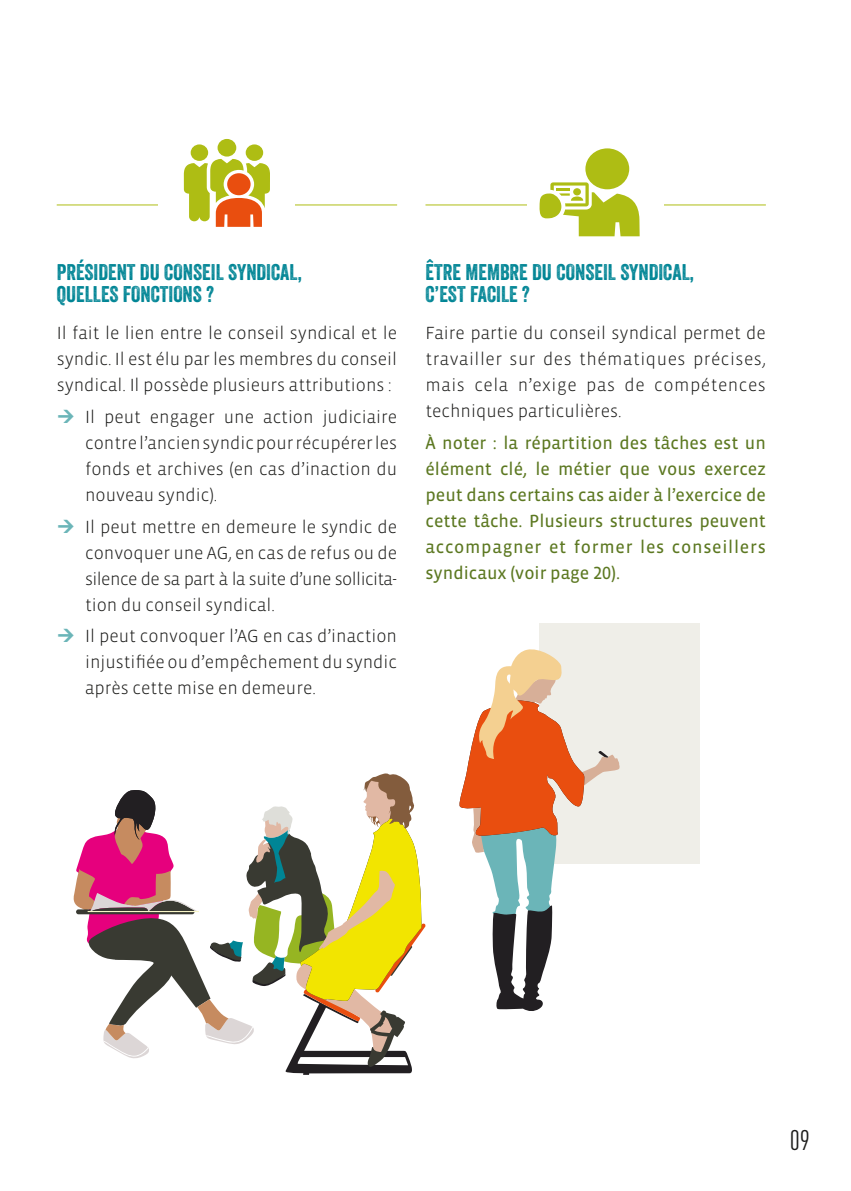
<style>
.page{position:relative;width:851px;height:1191px;background:#fff}
.page>*{position:absolute;margin:0;border:0;box-sizing:border-box;transform-origin:0 0}
.t1{font:condensed 28px "DIN Pro";color:#1d1d1b}
.t2{font:22px/22px "Veneer";color:#008595}
.t3{font:300 18px/26px "Vista Sans";color:#1d1d1b;text-align:justify}
.t4{font:18px/26px "Vista Sans Reg";letter-spacing:.04em;color:#5c7821;text-align:justify}
.s1{font-family:"Vista Sans Alt Reg"}
</style>
<div class="page">
<hr style="left:57px;top:204px;width:340px;height:1px;background:#aebd14">
<div style="left:159px;top:139px;width:136px;height:88px;background:#fff"></div>
<hr style="left:425px;top:204px;width:340px;height:1px;background:#aebd14">
<div style="left:527px;top:139px;width:136px;height:88px;background:#fff"></div>
<div style="left:191px;top:144px;width:17px;height:17px;background:#aebd14;border-radius:50%"></div>
<div style="left:246px;top:144px;width:17px;height:17px;background:#aebd14;border-radius:50%"></div>
<div style="left:217px;top:139px;width:19px;height:18px;background:#aebd14;border-radius:50%"></div>
<svg style="left:184px;top:159px;width:86px;height:68px"></svg>
<div style="left:227px;top:173px;width:23px;height:22px;background:#e94e0f;border-radius:50%"></div>
<svg style="left:539px;top:182px;width:100px;height:54px"></svg>
<div style="left:585px;top:148px;width:44px;height:41px;background:#aebd14;border-radius:50%"></div>
<div style="left:539px;top:623px;width:160px;height:240px;background:#efeee8"></div>
<svg style="left:459px;top:649px;width:161px;height:362px"></svg>
<svg style="left:73px;top:773px;width:352px;height:301px"></svg>
<p class="t2" style="left:57px;top:261px;width:246px">PRÉSIDENT DU CONSEIL SYNDICAL,<br>QUELLES FONCTIONS ?</p>
<p class="t3" style="left:57px;top:321px;width:342px">Il fait le lien entre le conseil syndical et le syndic. Il est élu par les membres du conseil syndical. Il possède plusieurs attributions :</p>
<p class="t3" style="left:85px;top:404px;width:313px">Il peut engager une action judiciaire contre l’ancien syndic pour récupérer les fonds et archives (en cas d’inaction du nouveau syndic).</p>
<p class="t3" style="left:85px;top:514px;width:313px">Il peut mettre en demeure le syndic de convoquer une AG, en cas de refus ou de silence de sa part à la suite d’une sollicita&shy;tion du conseil syndical.</p>
<p class="t3" style="left:85px;top:623px;width:313px">Il peut convoquer l’AG en cas d’inaction injustifiée ou d’empêchement du syndic après cette mise en demeure.</p>
<p class="t2" style="left:425px;top:261px;width:270px">ÊTRE MEMBRE DU CONSEIL SYNDICAL,<br>C’EST FACILE ?</p>
<p class="t3" style="left:425px;top:321px;width:342px">Faire partie du conseil syndical permet de travailler sur des thématiques précises, mais cela n’exige pas de compétences techniques particulières.</p>
<p class="t4" style="left:425px;top:430px;width:342px">À noter : la répartition des tâches est un élément clé, le métier que vous exercez peut dans certains cas aider à l’exercice de cette tâche. Plusieurs structures peuvent accompagner et former les conseillers syndicaux (voir page <span class="s1">20</span>).</p>
<h1 class="t1" style="left:789px;top:1119px;width:22px">09</h1>
</div>
